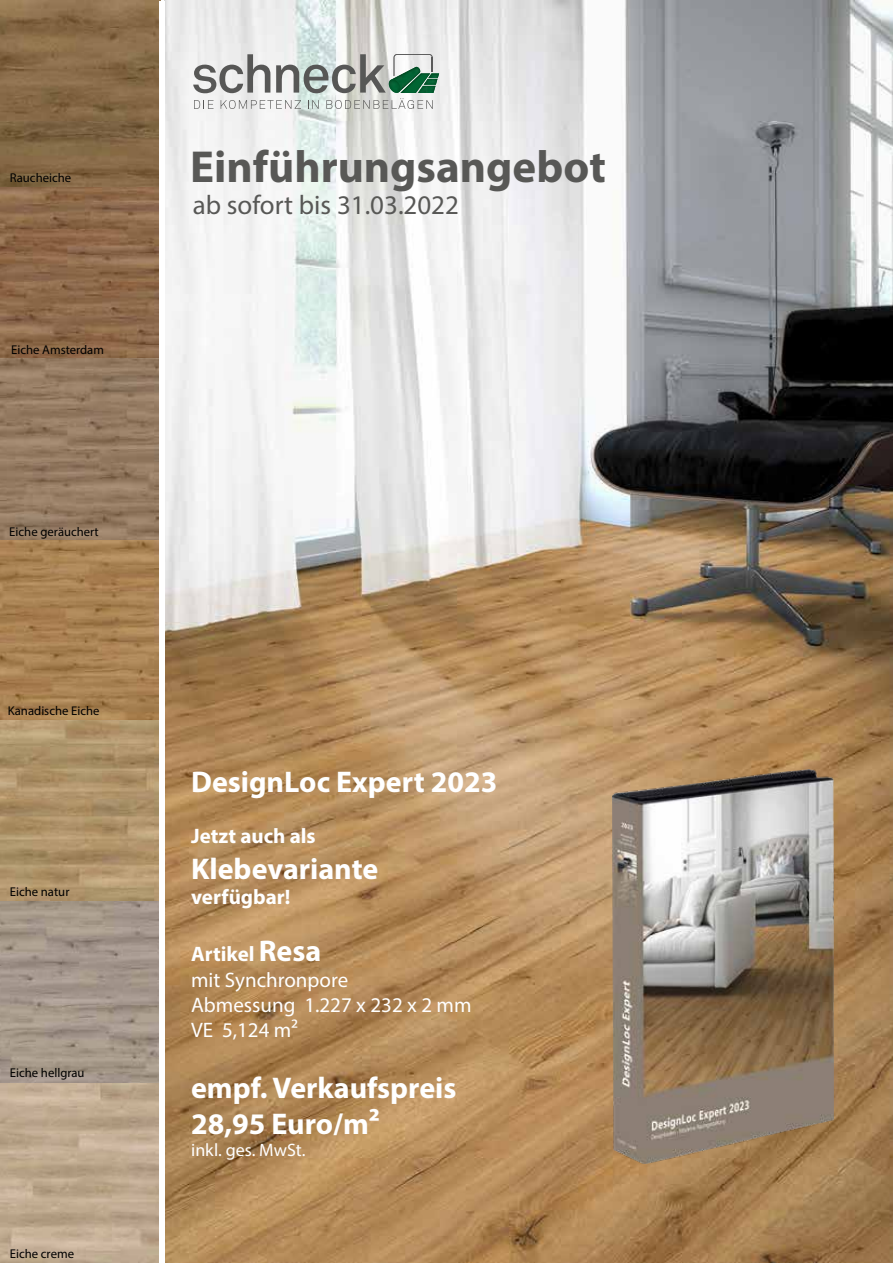
<style>
.page{position:relative;width:893px;height:1263px;background:#fff}
.page>*{position:absolute;margin:0;border:0;box-sizing:border-box;transform-origin:0 0}
.t1{font:700 45px "Myriad Pro";color:#585856}
.t2{font:700 30px/36px "Myriad Pro";color:#fff}
.t3{font:27px "Myriad Pro";color:#585856}
.t4{font:21px/25.2px "Myriad Pro";color:#fff}
.t5{font:700 21px "Myriad Pro";color:#fff}
.t6{font:18px "Myriad Pro";color:#fff}
.t7{font:12.75px "Myriad Pro";color:#000}
.t8{font:12.6px "Myriad Pro";color:#000}
.s1{font-size:12.6px}
.s2{font-size:12.75px}
.s3{font-weight:700}
.s4{font-weight:700;font-size:30px}
</style>
<div class="page">
<img style="left:165px;top:0;width:728px;height:1263px">
<img style="left:0;top:539px;width:159px;height:181px">
<img style="left:0;top:187px;width:159px;height:352px">
<img style="left:0;top:0;width:160px;height:187px">
<img style="left:0;top:720px;width:159px;height:362px">
<img style="left:612px;top:769px;width:221px;height:395px">
<div style="left:159px;top:1px;width:6px;height:1261px;background:#fff"></div>
<svg style="left:193px;top:54px;width:246px;height:55px"></svg>
<img style="left:389px;top:79px;width:11px;height:14px">
<p class="t7" style="left:10px;top:169px;width:63px">Raucheiche</p>
<p class="t7" style="left:11px;top:341px;width:94px">Eiche Ams<span class="s1">terdam</span></p>
<p class="t8" style="left:9px;top:524px;width:91px"><span class="s2">Eiche ge</span>räuchert</p>
<p class="t7" style="left:8px;top:703px;width:93px">Kanadische <span class="s1">Eiche</span></p>
<p class="t7" style="left:10px;top:884px;width:61px">Eiche natur</p>
<p class="t7" style="left:10px;top:1065px;width:76px">Eiche hell<span class="s1">grau</span></p>
<p class="t7" style="left:10px;top:1246px;width:66px">Eiche creme</p>
<h1 class="t1" style="left:190px;top:137px;width:417px">Einführungsangebot</h1>
<h3 class="t3" style="left:193px;top:188px;width:268px">ab sofort bis 31.03.2022</h3>
<h2 class="t2" style="left:191px;top:763px;width:308px">DesignLoc Expert 2023</h2>
<h3 class="t5" style="left:191px;top:822px;width:126px">Jetzt auch als</h3>
<h2 class="t2" style="left:191px;top:849px;width:189px">Klebevariante</h2>
<h3 class="t5" style="left:191px;top:883px;width:101px">verfügbar!</h3>
<h3 class="t4" style="left:191px;top:941px;width:282px"><span class="s3">Artikel</span> <span class="s4">Resa<br></span>mit Synchronpore<br>Abmessung 1.227 x 232 x 2 mm<br>VE 5,124 m²</h3>
<h2 class="t2" style="left:191px;top:1069px;width:267px">empf. Verkaufspreis<br>28,95 Euro/m²</h2>
<h3 class="t6" style="left:191px;top:1139px;width:116px">inkl. ges. MwSt.</h3>
</div>
